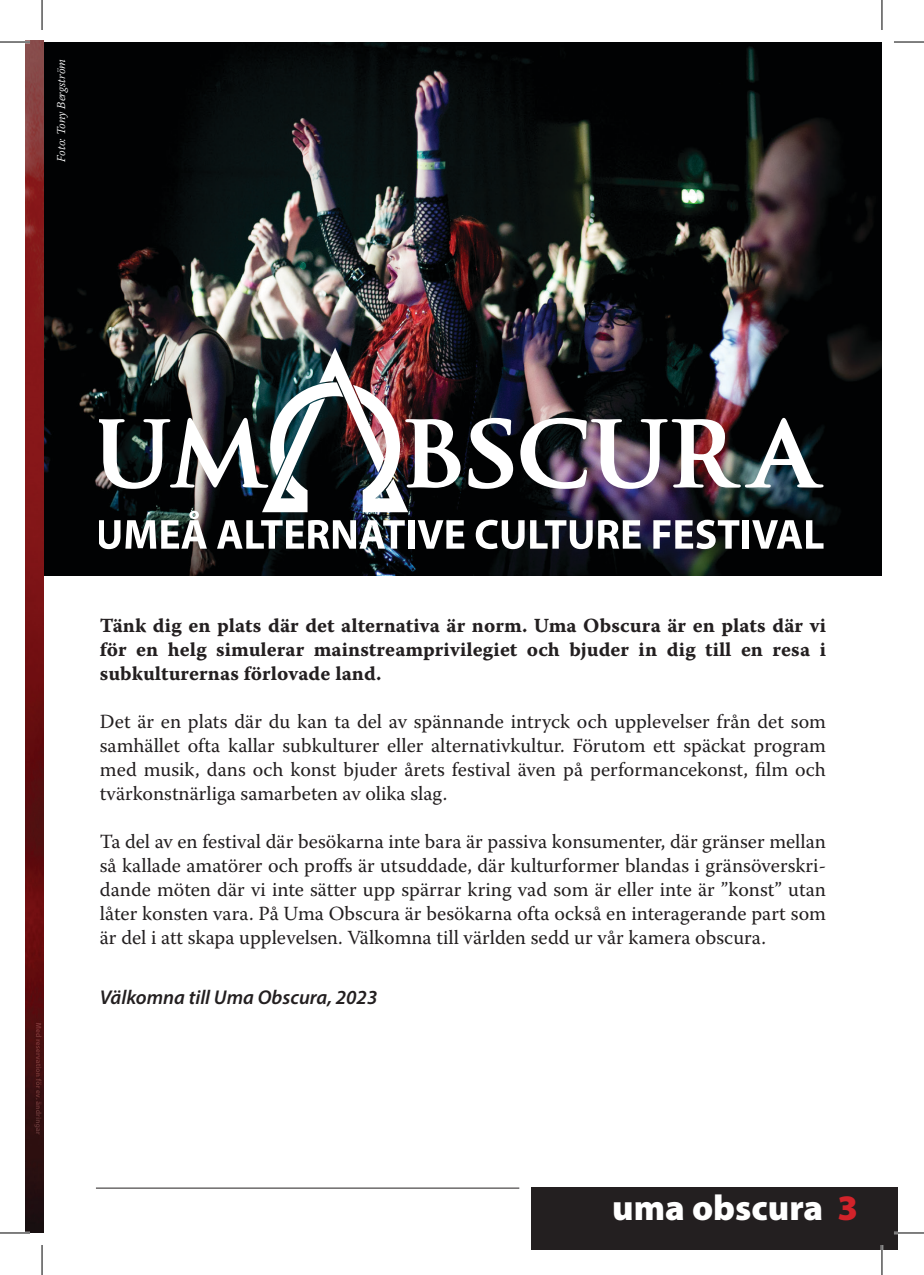
<style>
.page{position:relative;width:924px;height:1275px;background:#fff}
.page>*{position:absolute;margin:0;border:0;box-sizing:border-box;transform-origin:0 0}
.t1{font:900 36px "Myriad Pro";color:#fff}
.t2{font:20px/24px "Warnock Pro";color:#231f20;text-align:justify}
.t3{font:20px/24px "Warnock Pro Bold Capt";color:#231f20;text-align:justify}
.t4{font:italic 600 20px "Myriad Pro";color:#231f20}
.t5{font:italic 300 12px "Warnock Pro";color:#fff}
.s1{color:#d2232a}
</style>
<div class="page">
<div style="left:531px;top:1187px;width:365px;height:63px;background:#231f20"></div>
<hr style="left:96px;top:1187px;width:423px;height:1px;background:#231f20">
<img style="left:44px;top:42px;width:837px;height:533px">
<img style="left:100px;top:347px;width:723px;height:202px">
<img style="left:25px;top:41px;width:19px;height:1192px">
<hr style="left:0;top:41px;width:30px;height:2px;background:#fff">
<hr style="left:0;top:1231px;width:30px;height:3px;background:#fff">
<hr style="left:893px;top:1231px;width:30px;height:3px;background:#fff">
<hr style="left:880px;top:1245px;width:2px;height:30px;background:#fff">
<hr style="left:0;top:42px;width:30px;height:1px;background:#000">
<hr style="left:893px;top:42px;width:30px;height:1px;background:#000">
<hr style="left:0;top:1232px;width:30px;height:1px;background:#000">
<hr style="left:893px;top:1232px;width:30px;height:1px;background:#000">
<hr style="left:42px;top:0;width:1px;height:30px;background:#000">
<hr style="left:42px;top:1245px;width:1px;height:30px;background:#000">
<hr style="left:881px;top:0;width:1px;height:30px;background:#000">
<hr style="left:881px;top:1245px;width:1px;height:30px;background:#000">
<p class="t5" style="left:54px;top:162px;width:104px;rotate:-90deg">Foto: Tony Bergström</p>
<p class="t3" style="left:100px;top:612px;width:727px">Tänk dig en plats där det alternativa är norm. Uma Obscura är en plats där vi för en helg simulerar mainstreamprivilegiet och bjuder in dig till en resa i subkulturernas förlovade land.</p>
<p class="t2" style="left:100px;top:708px;width:727px">Det är en plats där du kan ta del av spännande intryck och upplevelser från det som samhället ofta kallar subkulturer eller alternativkultur. Förutom ett späckat program med musik, dans och konst bjuder årets festival även på performancekonst, film och tvärkonstnärliga samarbeten av olika slag.</p>
<p class="t2" style="left:100px;top:828px;width:727px">Ta del av en festival där besökarna inte bara är passiva konsumenter, där gränser mellan så kallade amatörer och proffs är utsuddade, där kulturformer blandas i gränsöverskri&shy;dande möten där vi inte sätter upp spärrar kring vad som är eller inte är ”konst” utan låter konsten vara. På Uma Obscura är besökarna ofta också en interagerande part som är del i att skapa upplevelsen. Välkomna till världen sedd ur vår kamera obscura.</p>
<p class="t4" style="left:100px;top:984px;width:279px">Välkomna till Uma Obscura, 2023</p>
<p class="t1" style="left:612px;top:1184px;width:247px">uma obscura <span class="s1">3</span></p>
</div>
